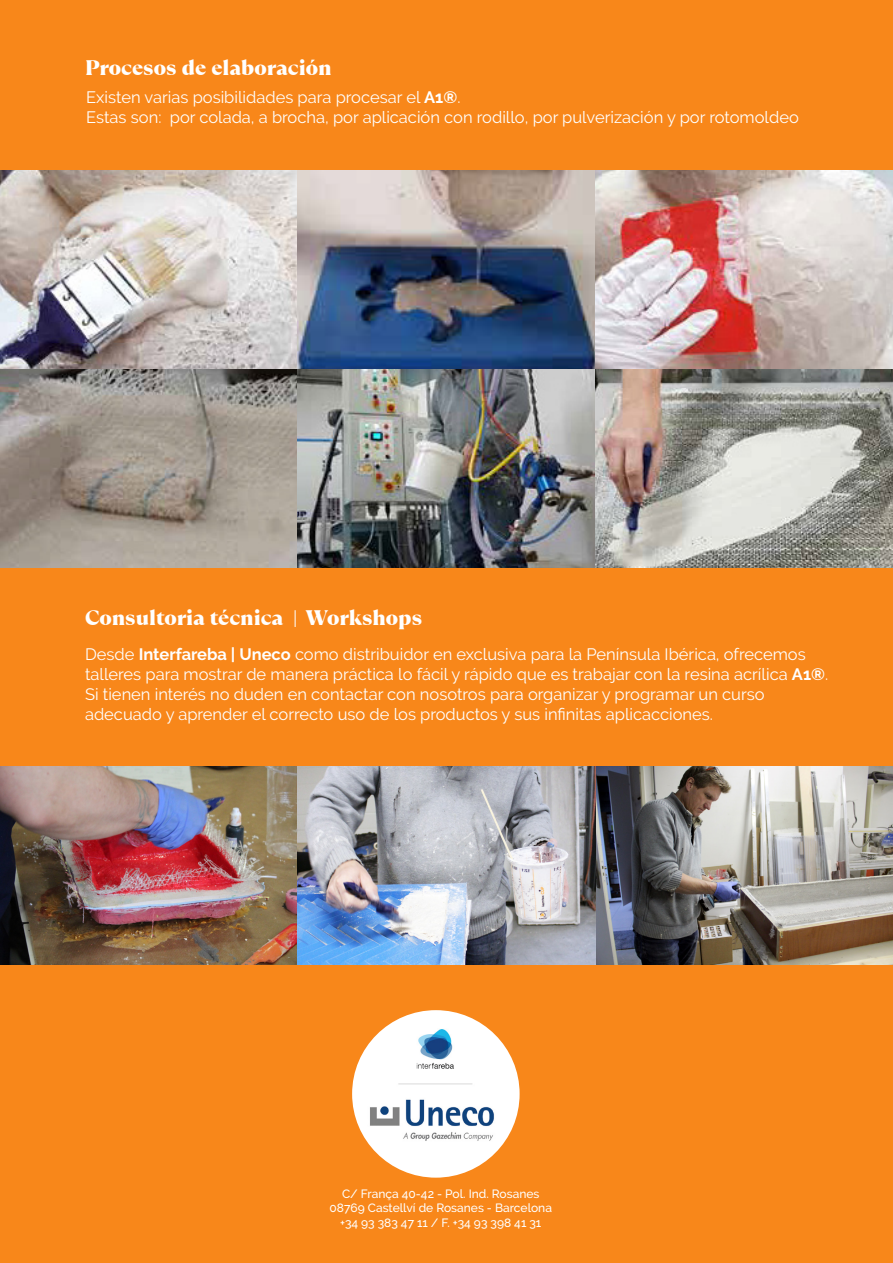
<style>
.page{position:relative;width:893px;height:1263px;background:#f8871a}
.page>*{position:absolute;margin:0;border:0;box-sizing:border-box;transform-origin:0 0}
.t1{font:900 21px "TT Ramillas";color:#fff}
.t2{font:16.5px/19.8px "Raleway";color:#fff}
.t3{font:500 12px "Raleway";color:#fff}
.s1{font-weight:700}
</style>
<div class="page">
<img style="left:0;top:766px;width:893px;height:199px">
<img style="left:0;top:171px;width:298px;height:198px">
<img style="left:298px;top:171px;width:297px;height:198px">
<img style="left:595px;top:171px;width:298px;height:198px">
<svg style="left:0;top:369px;width:298px;height:199px;background:#9c948a"></svg>
<img style="left:298px;top:369px;width:297px;height:199px">
<svg style="left:595px;top:369px;width:298px;height:199px;background:#a9a59f"></svg>
<img style="left:352px;top:1010px;width:168px;height:168px;border-radius:84px">
<p class="t1" style="left:85px;top:54px;width:248px">Procesos de elaboración</p>
<p class="t2" style="left:86px;top:88px;width:376px">Existen varias posibilidades para procesar el <span class="s1">A1®</span>.</p>
<p class="t2" style="left:86px;top:107px;width:714px">Estas son: por colada, a brocha, por aplicación con rodillo, por pulverización y por rotomoldeo</p>
<p class="t1" style="left:85px;top:604px;width:339px">Consultoria técnica | Workshops</p>
<p class="t2" style="left:85px;top:644px;width:745px">Desde <span class="s1">Interfareba | Uneco</span> como distribuidor en exclusiva para la Península Ibérica, ofrecemos talleres para mostrar de manera práctica lo fácil y rápido que es trabajar con la resina acrílica <span class="s1">A1®</span>.</p>
<p class="t2" style="left:85px;top:684px;width:681px">Si tienen interés no duden en contactar con nosotros para organizar y programar un curso adecuado y aprender el correcto uso de los productos y sus infinitas aplicacciones.</p>
<p class="t3" style="left:342px;top:1186px;width:199px">C/ França 40-42 - Pol. Ind. Rosanes</p>
<p class="t3" style="left:329px;top:1201px;width:224px">08769 Castellví de Rosanes - Barcelona</p>
<p class="t3" style="left:340px;top:1215px;width:203px">+34 93 383 47 11 / F. +34 93 398 41 31</p>
</div>
